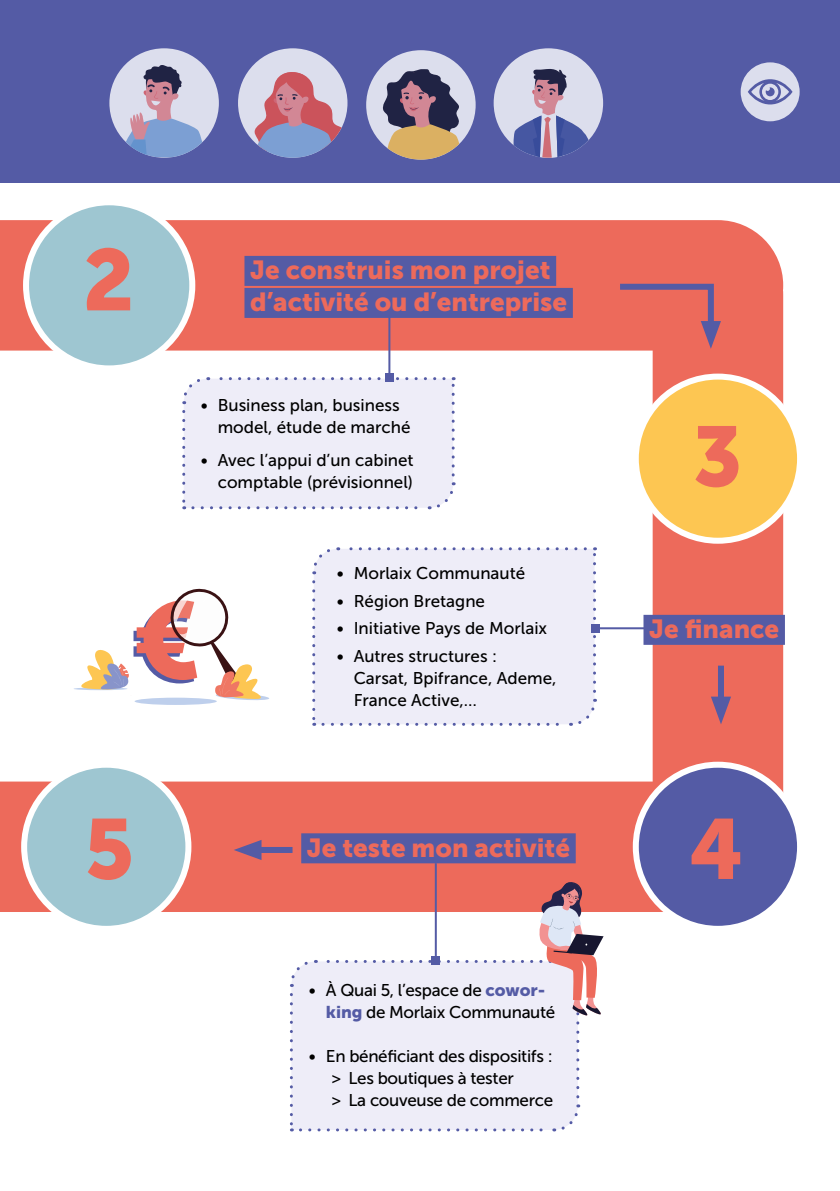
<style>
.page{position:relative;width:840px;height:1191px;background:#fff}
.page>*{position:absolute;margin:0;border:0;box-sizing:border-box;transform-origin:0 0}
.t1{font:86.2px "Museo Sans 900";color:#ed6a5b}
.t2{font:84.4px "Museo Sans 900";color:#ed6a5b}
.t3{font:26px/32px "Museo Sans 900";color:#ed6a5b}
.t4{font:17px/22px "Museo Sans 500";color:#000}
.t5{font:17px/22px "Museo Sans 500";letter-spacing:-.02em;color:#000}
.s1{font-family:"Museo Sans 900";color:#545ba5}
</style>
<div class="page">
<div style="left:182px;top:376px;width:274px;height:134px;background:#eeedf8"></div>
<div style="left:313px;top:549px;width:281px;height:175px;background:#eeedf8"></div>
<svg style="left:312px;top:582px;width:3px;height:144px"></svg>
<svg style="left:323px;top:699px;width:274px;height:27px"></svg>
<svg style="left:592px;top:547px;width:3px;height:144px"></svg>
<svg style="left:312px;top:547px;width:273px;height:27px"></svg>
<div style="left:0;top:0;width:839px;height:183px;background:#545ba5"></div>
<div style="left:0;top:220px;width:782px;height:130px;background:#ed6a5b"></div>
<div style="left:0;top:781px;width:663px;height:131px;background:#ed6a5b"></div>
<div style="left:250px;top:847px;width:42px;height:6px;background:#545ba5"></div>
<svg style="left:233px;top:840px;width:28px;height:20px"></svg>
<div style="left:652px;top:230px;width:130px;height:691px;background:#ed6a5b;border-radius:65px"></div>
<div style="left:740px;top:62px;width:59px;height:59px;background:#dcdeed;border-radius:50%"></div>
<svg style="left:748px;top:79px;width:44px;height:26px"></svg>
<div style="left:635px;top:376px;width:164px;height:165px;background:#fdc652;border-radius:50%"></div>
<div style="left:632px;top:373px;width:170px;height:171px;border:6px solid #fff;border-radius:50%"></div>
<div style="left:26px;top:202px;width:166px;height:166px;background:#9ec6d1;border-radius:50%"></div>
<div style="left:23px;top:199px;width:172px;height:172px;border:6px solid #fff;border-radius:50%"></div>
<div style="left:635px;top:764px;width:164px;height:165px;background:#545ba5;border-radius:50%"></div>
<div style="left:632px;top:761px;width:170px;height:171px;border:6px solid #fff;border-radius:50%"></div>
<div style="left:24px;top:764px;width:164px;height:165px;background:#9ec6d1;border-radius:50%"></div>
<div style="left:21px;top:761px;width:170px;height:171px;border:6px solid #fff;border-radius:50%"></div>
<div style="left:244px;top:256px;width:312px;height:30px;background:#545ba5"></div>
<div style="left:244px;top:288px;width:328px;height:30px;background:#545ba5"></div>
<div style="left:643px;top:615px;width:141px;height:30px;background:#545ba5"></div>
<div style="left:301px;top:833px;width:274px;height:30px;background:#545ba5"></div>
<hr style="left:0;top:833px;width:1px;height:30px;background:#545ba5">
<svg style="left:613px;top:281px;width:107px;height:68px"></svg>
<div style="left:717px;top:665px;width:6px;height:42px;background:#545ba5"></div>
<svg style="left:711px;top:696px;width:19px;height:28px"></svg>
<hr style="left:388px;top:316px;width:2px;height:62px;background:#545ba5">
<div style="left:385px;top:374px;width:8px;height:8px;background:#545ba5"></div>
<hr style="left:595px;top:627px;width:50px;height:2px;background:#545ba5">
<div style="left:591px;top:624px;width:8px;height:8px;background:#545ba5"></div>
<hr style="left:434px;top:863px;width:2px;height:97px;background:#545ba5">
<svg style="left:288px;top:881px;width:315px;height:251px"></svg>
<div style="left:134px;top:697px;width:83px;height:8px;background:#becfec;border-radius:50%"></div>
<hr style="left:73px;top:687px;width:54px;height:3px;background:#becfec;border-radius:50%">
<svg style="left:75px;top:588px;width:194px;height:112px"></svg>
<div style="left:109px;top:48px;width:110px;height:110px;background:#dcdeed;border-radius:50%"></div>
<svg style="left:119px;top:65px;width:86px;height:93px"></svg>
<div style="left:238px;top:48px;width:109px;height:110px;background:#dcdeed;border-radius:50%"></div>
<svg style="left:250px;top:70px;width:97px;height:88px"></svg>
<div style="left:366px;top:50px;width:109px;height:110px;background:#dcdeed;border-radius:50%"></div>
<svg style="left:382px;top:69px;width:81px;height:91px"></svg>
<div style="left:493px;top:48px;width:109px;height:110px;background:#dcdeed;border-radius:50%"></div>
<svg style="left:510px;top:69px;width:88px;height:89px"></svg>
<h1 class="t1" style="left:83px;top:231px;width:53px">2</h1>
<h3 class="t3" style="left:250px;top:254px;width:318px">Je construis mon projet d’activité ou d’entreprise</h3>
<p class="t4" style="left:217px;top:394px;width:194px;text-indent:-17px">• Business plan, business model, étude de marché</p>
<p class="t4" style="left:200px;top:449px;width:214px;text-align:right">• Avec l’appui d’un cabinet comptable (prévisionnel)</p>
<p class="t4" style="left:336px;top:562px;width:190px">• Morlaix Communauté</p>
<p class="t4" style="left:336px;top:590px;width:150px">• Région Bretagne</p>
<p class="t4" style="left:336px;top:617px;width:212px">• Initiative Pays de Morlaix</p>
<p class="t4" style="left:353px;top:645px;width:204px;text-indent:-17px">• Autres structures :<br>Carsat, Bpifrance, Ademe,<br>France Active,…</p>
<h2 class="t2" style="left:692px;top:409px;width:51px">3</h2>
<h3 class="t3" style="left:648px;top:613px;width:131px">Je finance</h3>
<h2 class="t2" style="left:84px;top:801px;width:51px">5</h2>
<h2 class="t2" style="left:689px;top:801px;width:56px">4</h2>
<h3 class="t3" style="left:307px;top:831px;width:264px">Je teste mon activité</h3>
<p class="t5" style="left:326px;top:979px;width:231px;text-indent:-17px">• À Quai 5, l’espace de <span class="s1">cowor&shy;king</span> de Morlaix Communauté</p>
<p class="t5" style="left:331px;top:1045px;width:223px;text-indent:-23px">• En bénéficiant des dispositifs : &gt; Les boutiques à tester<br>&gt; La couveuse de commerce</p>
</div>
